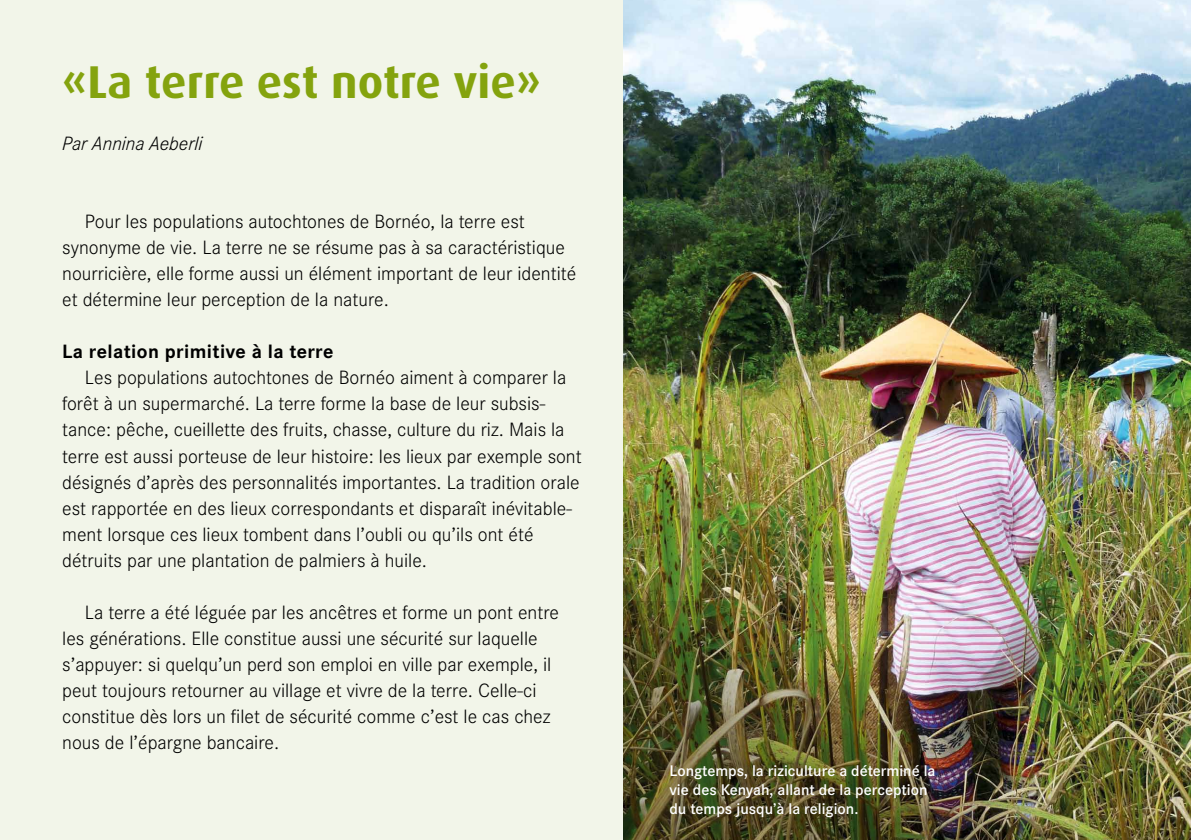
<style>
.page{position:relative;width:1191px;height:840px;background:#fff}
.page>*{position:absolute;margin:0;border:0;box-sizing:border-box;transform-origin:0 0}
.t1{font:700 46px "Dax";color:#84a30e}
.t2{font:300 20px/26px "Corporate S";color:#000}
.t3{font:700 20px "Corporate S";letter-spacing:.02em;color:#000}
.t4{font:italic 300 20px "Corporate S";color:#000}
.t5{font:600 16px/19px "Corporate S";color:#fff}
</style>
<div class="page">
<div style="left:0;top:0;width:1191px;height:839px;background:#f2f5e9"></div>
<img style="left:624px;top:0;width:567px;height:839px">
<img style="left:624px;top:601px;width:499px;height:238px">
<h1 class="t1" style="left:62px;top:56px;width:480px">«La terre est notre vie»</h1>
<p class="t4" style="left:62px;top:132px;width:142px">Par Annina Aeberli</p>
<p class="t2" style="left:62px;top:209px;width:515px;text-indent:23px">Pour les populations autochtones de Bornéo, la terre est synonyme de vie. La terre ne se résume pas à sa caractéristique nourricière, elle forme aussi un élément important de leur identité et détermine leur perception de la nature.</p>
<p class="t3" style="left:62px;top:340px;width:273px">La relation primitive à la terre</p>
<p class="t2" style="left:62px;top:365px;width:521px;text-indent:23px">Les populations autochtones de Bornéo aiment à comparer la forêt à un supermarché. La terre forme la base de leur subsis&shy;tance: pêche, cueillette des fruits, chasse, culture du riz. Mais la terre est aussi porteuse de leur histoire: les lieux par exemple sont désignés d’après des personnalités importantes. La tradition orale est rapportée en des lieux correspondants et disparaît inévitable&shy;ment lorsque ces lieux tombent dans l’oubli ou qu’ils ont été détruits par une plantation de palmiers à huile.</p>
<p class="t2" style="left:62px;top:599px;width:498px;text-indent:23px">La terre a été léguée par les ancêtres et forme un pont entre les générations. Elle constitue aussi une sécurité sur laquelle s’appuyer: si quelqu’un perd son emploi en ville par exemple, il peut toujours retourner au village et vivre de la terre. Celle-ci constitue dès lors un filet de sécurité comme c’est le cas chez nous de l’épargne bancaire.</p>
<p class="t5" style="left:669px;top:760px;width:267px">Longtemps, la riziculture a déterminé la vie des Kenyah, allant de la perception du temps jusqu’à la religion.</p>
</div>
